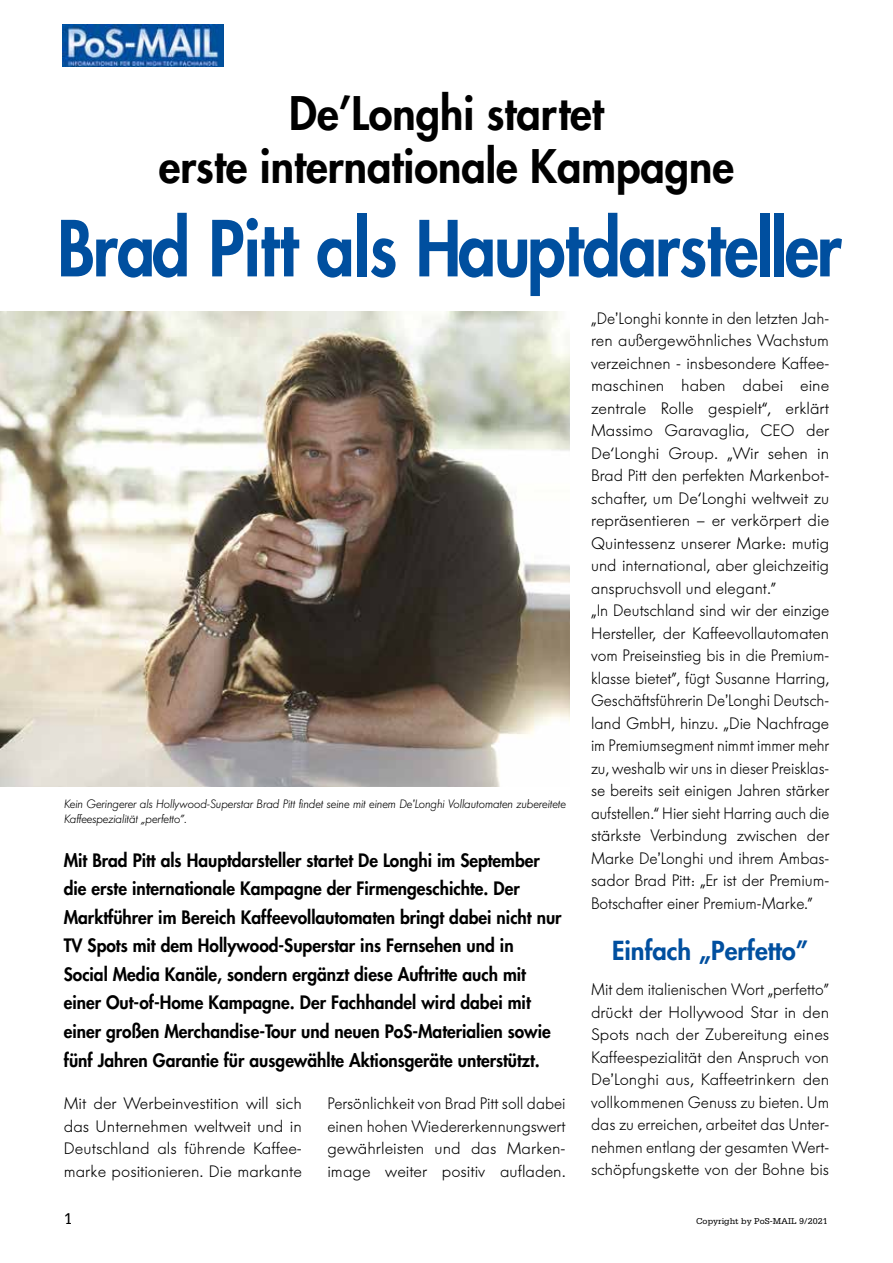
<style>
.page{position:relative;width:893px;height:1263px;background:#fff}
.page>*{position:absolute;margin:0;border:0;box-sizing:border-box;transform-origin:0 0}
.t1{font:800 75px "Futura";letter-spacing:-.02em;color:#004f9f;scale:.9 1}
.t2{font:800 45px/52.5px "Futura";color:#000;text-align:center;scale:.96 1}
.t3{font:800 25.5px "Futura";color:#004f9f}
.t4{font:800 18px/28.5px "Futura";color:#000;scale:.96 1}
.t5{font:300 16.5px/22.5px "Futura BQ";color:#000;text-align:justify}
.t6{font:16.5px "Serifa";color:#000}
.t7{font:italic 300 12px/15px "Futura BQ";color:#000}
.t8{font:9px "Serifa";color:#000}
</style>
<div class="page">
<img style="left:63px;top:25px;width:160px;height:42px">
<img style="left:0;top:311px;width:570px;height:475px">
<h2 class="t2" style="left:159px;top:87px;width:601px">De’Longhi startet<br>erste internationale Kampagne</h2>
<h1 class="t1" style="left:57px;top:199px;width:873px">Brad Pitt als Hauptdarsteller</h1>
<p class="t7" style="left:64px;top:797px;width:503px">Kein Geringerer als Hollywood-Superstar Brad Pitt findet seine mit einem De’Longhi Vollautomaten zubereitete<br>Kaffeespezialität „perfetto”.</p>
<p class="t4" style="left:64px;top:846px;width:520px">Mit Brad Pitt als Hauptdarsteller startet De Longhi im September die erste internationale Kampagne der Firmengeschichte. Der Marktführer im Bereich Kaffeevollautomaten bringt dabei nicht nur TV Spots mit dem Hollywood-Superstar ins Fernsehen und in Social Media Kanäle, sondern ergänzt diese Auftritte auch mit einer Out-of-Home Kampagne. Der Fachhandel wird dabei mit einer großen Merchandise-Tour und neuen PoS-Materialien sowie fünf Jahren Garantie für ausgewählte Aktionsgeräte unterstützt.</p>
<p class="t5" style="left:64px;top:1092px;width:240px">Mit der Werbeinvestition will sich das Unternehmen weltweit und in Deutschland als führende Kaffee&shy;marke positionieren. Die markante</p>
<p class="t5" style="left:327px;top:1092px;width:240px">Persönlichkeit von Brad Pitt soll dabei einen hohen Wiedererkennungswert gewährleisten und das Marken&shy;image weiter positiv aufladen.</p>
<p class="t5" style="left:591px;top:307px;width:240px;text-align:left">„De’Longhi konnte in den letzten Jah&shy;ren außergewöhnliches Wachstum verzeichnen - insbesondere Kaffee&shy;maschinen haben dabei eine zentrale Rolle gespielt“, erklärt Massimo Garavaglia, CEO der De‘Longhi Group. „Wir sehen in Brad Pitt den perfekten Markenbot&shy;schafter, um De‘Longhi weltweit zu repräsentieren – er verkörpert die Quintessenz unserer Marke: mutig und international, aber gleichzeitig anspruchsvoll und elegant.”<br>„In Deutschland sind wir der einzige Hersteller, der Kaffeevollautomaten vom Preiseinstieg bis in die Premium&shy;klasse bietet”, fügt Susanne Harring, Geschäftsführerin De’Longhi Deutsch&shy;land GmbH, hinzu. „Die Nachfrage im Premiumsegment nimmt immer mehr zu, weshalb wir uns in dieser Preisklas&shy;se bereits seit einigen Jahren stärker aufstellen.“ Hier sieht Harring auch die stärkste Verbindung zwischen der Marke De’Longhi und ihrem Ambas&shy;sador Brad Pitt: „Er ist der Premium-Botschafter einer Premium-Marke.”</p>
<h3 class="t3" style="left:612px;top:933px;width:198px">Einfach „Perfetto”</h3>
<p class="t5" style="left:591px;top:978px;width:240px">Mit dem italienischen Wort „perfetto” drückt der Hollywood Star in den Spots nach der Zubereitung eines Kaffeespezialität den Anspruch von De’Longhi aus, Kaffeetrinkern den vollkommenen Genuss zu bieten. Um das zu erreichen, arbeitet das Unter&shy;nehmen entlang der gesamten Wert&shy;schöpfungskette von der Bohne bis</p>
<p class="t6" style="left:64px;top:1210px;width:11px">1</p>
<p class="t8" style="left:696px;top:1216px;width:133px">Copyright by PoS-MAIL 9/2021</p>
</div>
